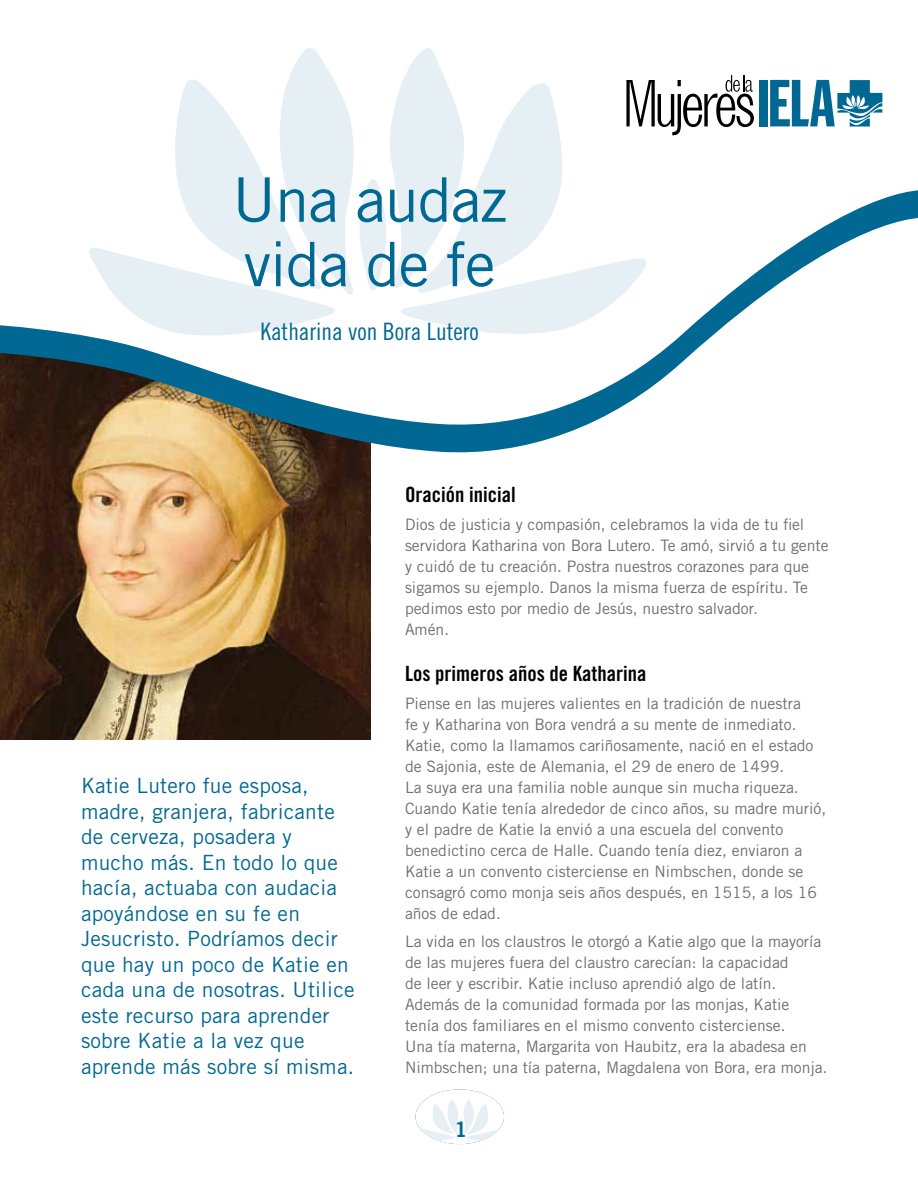
<style>
.page{position:relative;width:918px;height:1188px;background:#fff}
.page>*{position:absolute;margin:0;border:0;box-sizing:border-box;transform-origin:0 0}
.t1{font:61.5px/64.5px "Trade Gothic";letter-spacing:-.02em;color:#006892}
.t2{font:24px "Trade Gothic Cond Eighteen";color:#006892}
.t3{font:21px/25.5px "Trade Gothic";letter-spacing:.01em;color:#006892}
.t4{font:21px "Trade Gothic Bold Cond Twenty";color:#000}
.t5{font:21px "Trade Gothic Bold Two";color:#006892}
.t6{font:15.75px/21px "Trade Gothic";color:#6d6e71}
</style>
<div class="page">
<img style="left:0;top:452px;width:370px;height:288px">
<svg style="left:416px;top:1089px;width:88px;height:55px"></svg>
<svg style="left:0;top:429px;width:577px;height:23px;background:#6d7c71"></svg>
<svg style="left:0;top:190px;width:918px;height:239px"></svg>
<div style="left:759px;top:80px;width:9px;height:46px;background:#006892"></div>
<svg style="left:82px;top:48px;width:672px;height:299px"></svg>
<svg style="left:770px;top:80px;width:112px;height:47px"></svg>
<h1 class="t1" style="left:232px;top:167px;width:277px">Una audaz vida de fe</h1>
<h2 class="t2" style="left:260px;top:317px;width:220px">Katharina von Bora Lutero</h2>
<p class="t3" style="left:81px;top:773px;width:275px">Katie Lutero fue esposa, madre, granjera, fabricante de cerveza, posadera y mucho más. En todo lo que hacía, actuaba con audacia apoyándose en su fe en<br>Jesucristo. Podríamos decir que hay un poco de Katie en cada una de nosotras. Utilice este recurso para aprender sobre Katie a la vez que aprende más sobre sí misma.</p>
<h3 class="t4" style="left:405px;top:482px;width:112px">Oración inicial</h3>
<p class="t6" style="left:405px;top:513px;width:425px">Dios de justicia y compasión, celebramos la vida de tu fiel servidora Katharina von Bora Lutero. Te amó, sirvió a tu gente y cuidó de tu creación. Postra nuestros corazones para que sigamos su ejemplo. Danos la misma fuerza de espíritu. Te pedimos esto por medio de Jesús, nuestro salvador.<br>Amén.</p>
<h3 class="t4" style="left:405px;top:661px;width:243px">Los primeros años de Katharina</h3>
<p class="t6" style="left:405px;top:693px;width:423px">Piense en las mujeres valientes en la tradición de nuestra<br>fe y Katharina von Bora vendrá a su mente de inmediato.<br>Katie, como la llamamos cariñosamente, nació en el estado de Sajonia, este de Alemania, el 29 de enero de 1499.<br>La suya era una familia noble aunque sin mucha riqueza.<br>Cuando Katie tenía alrededor de cinco años, su madre murió, y el padre de Katie la envió a una escuela del convento benedictino cerca de Halle. Cuando tenía diez, enviaron a Katie a un convento cisterciense en Nimbschen, donde se consagró como monja seis años después, en 1515, a los 16 años de edad.</p>
<p class="t6" style="left:405px;top:931px;width:424px">La vida en los claustros le otorgó a Katie algo que la mayoría de las mujeres fuera del claustro carecían: la capacidad<br>de leer y escribir. Katie incluso aprendió algo de latín.<br>Además de la comunidad formada por las monjas, Katie tenía dos familiares en el mismo convento cisterciense.<br>Una tía materna, Margarita von Haubitz, era la abadesa en Nimbschen; una tía paterna, Magdalena von Bora, era monja.</p>
<h3 class="t5" style="left:455px;top:1116px;width:14px">1</h3>
</div>
